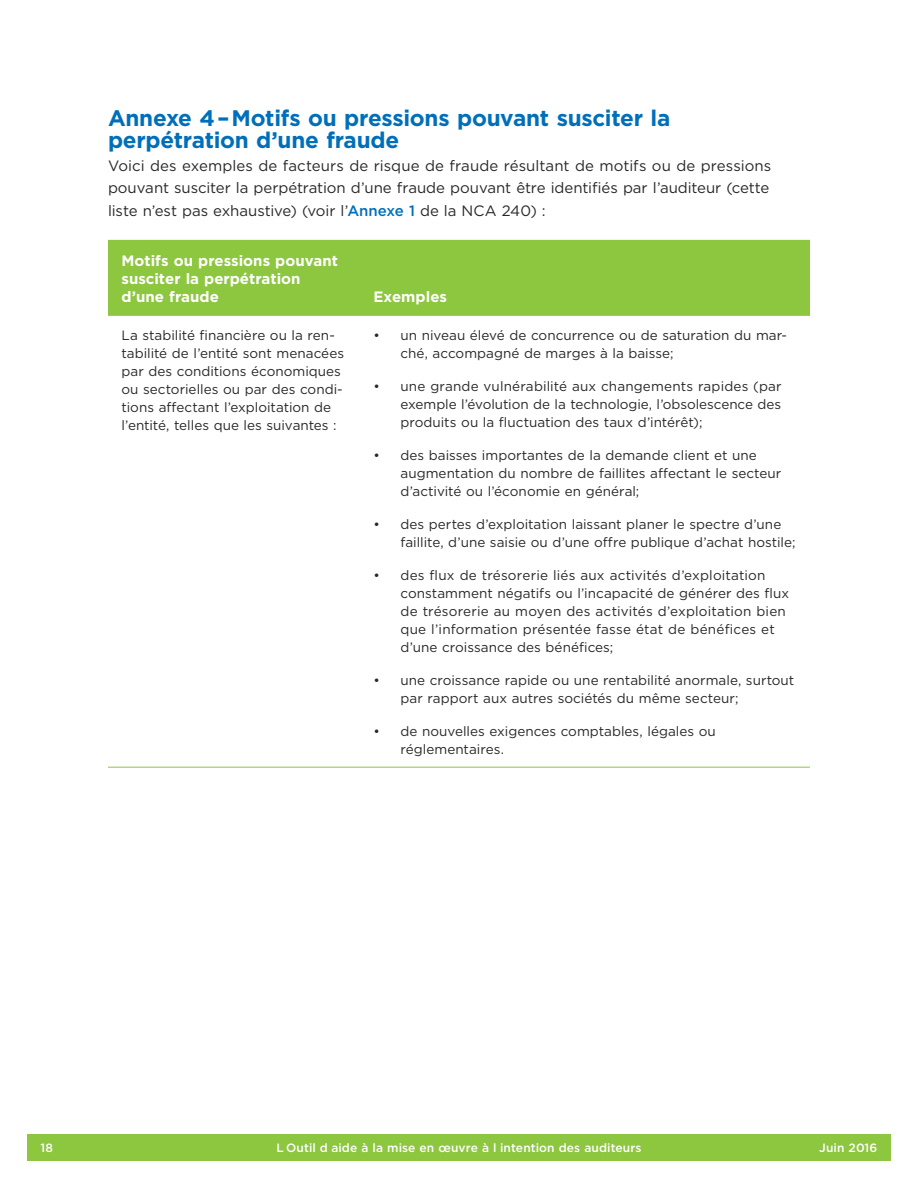
<style>
.page{position:relative;width:918px;height:1188px;background:#fff}
.page>*{position:absolute;margin:0;border:0;box-sizing:border-box;transform-origin:0 0}
.t1{font:700 22.5px/22.5px "Gotham";letter-spacing:-.015em;color:#006fba}
.t2{font:15px/22.5px "Gotham";color:#292829}
.t3{font:700 15px/18px "Gotham";color:#fff}
.t4{font:13.5px/18px "Gotham";color:#292829}
.t5{font:500 12px "Gotham";letter-spacing:.005em;color:#fff}
.s1{font-weight:500;color:#006fba}
</style>
<div class="page">
<hr style="left:108px;top:767px;width:252px;height:1px;background:#8dc63f">
<hr style="left:360px;top:767px;width:450px;height:1px;background:#8dc63f">
<div style="left:108px;top:240px;width:252px;height:75px;background:#8dc63f"></div>
<div style="left:360px;top:240px;width:450px;height:75px;background:#8dc63f"></div>
<hr style="left:108px;top:315px;width:252px;height:1px;background:#8dc63f">
<hr style="left:360px;top:315px;width:450px;height:1px;background:#8dc63f">
<div style="left:27px;top:1134px;width:864px;height:27px;background:#8dc63f"></div>
<h2 class="t1" style="left:108px;top:107px;width:564px">Annexe 4 – Motifs ou pressions pouvant susciter la perpétration d’une fraude</h2>
<p class="t2" style="left:108px;top:154px;width:665px">Voici des exemples de facteurs de risque de fraude résultant de motifs ou de pressions pouvant susciter la perpétration d’une fraude pouvant être identifés par l’auditeur (cette liste n’est pas exhaustive) (voir l’<span class="s1">Annexe 1</span> de la NCA 240) :</p>
<p class="t3" style="left:122px;top:251px;width:218px">Motifs ou pressions pouvant susciter la perpétration d’une fraude</p>
<p class="t3" style="left:374px;top:287px;width:75px">Exemples</p>
<p class="t4" style="left:122px;top:326px;width:224px">La stabilité fnancière ou la ren&shy;tabilité de l’entité sont menacées par des conditions économiques ou sectorielles ou par des condi&shy;tions afectant l’exploitation de l’entité, telles que les suivantes :</p>
<p class="t4" style="left:401px;top:326px;width:388px;text-indent:-27px">• un niveau élevé de concurrence ou de saturation du mar&shy;ché, accompagné de marges à la baisse;</p>
<p class="t4" style="left:401px;top:377px;width:383px;text-align:justify;text-indent:-27px">• une grande vulnérabilité aux changements rapides (par exemple l’évolution de la technologie, l’obsolescence des produits ou la fuctuation des taux d’intérêt);</p>
<p class="t4" style="left:401px;top:446px;width:382px;text-indent:-27px">• des baisses importantes de la demande client et une augmentation du nombre de faillites afectant le secteur d’activité ou l’économie en général;</p>
<p class="t4" style="left:401px;top:515px;width:396px;text-indent:-27px">• des pertes d’exploitation laissant planer le spectre d’une faillite, d’une saisie ou d’une ofre publique d’achat hostile;</p>
<p class="t4" style="left:401px;top:566px;width:390px;text-indent:-27px">• des fux de trésorerie liés aux activités d’exploitation constamment négatifs ou l’incapacité de générer des fux de trésorerie au moyen des activités d’exploitation bien que l’information présentée fasse état de bénéfces et d’une croissance des bénéfces;</p>
<p class="t4" style="left:401px;top:671px;width:395px;text-indent:-27px">• une croissance rapide ou une rentabilité anormale, surtout par rapport aux autres sociétés du même secteur;</p>
<p class="t4" style="left:401px;top:721px;width:317px;text-indent:-27px">• de nouvelles exigences comptables, légales ou réglementaires.</p>
<p class="t5" style="left:40px;top:1140px;width:14px">18</p>
<p class="t5" style="left:277px;top:1140px;width:366px">L Outil d aide à la mise en œuvre à l intention des auditeurs</p>
<p class="t5" style="left:819px;top:1140px;width:60px">Juin 2016</p>
</div>
